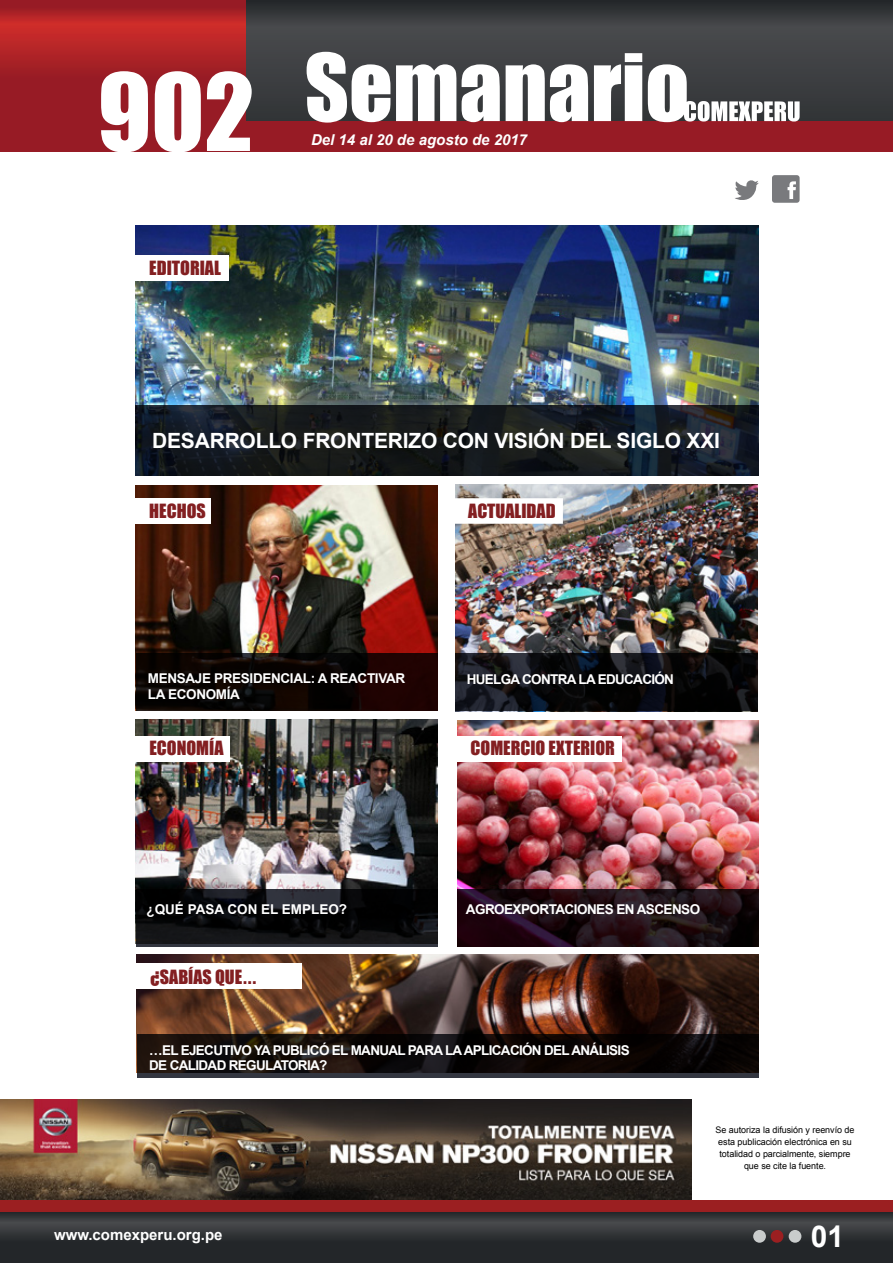
<style>
.page{position:relative;width:893px;height:1263px;background:#fff}
.page>*{position:absolute;margin:0;border:0;box-sizing:border-box;transform-origin:0 0}
.t1{font:99px "Impact";color:#fff}
.t2{font:700 30px "Arial";color:#fff}
.t3{font:700 21px "Arial";letter-spacing:-.01em;color:#fff}
.t4{font:18px "Impact";color:#831f21}
.t5{font:italic 700 15px "Arial";color:#fff}
.t6{font:700 15px "Arial";color:#fff}
.t7{font:700 13.5px/15px "Arial";letter-spacing:-.05em;color:#fff}
.t8{font:700 13.5px/16.5px "Arial";letter-spacing:-.025em;color:#fff}
.t9{font:700 13.5px "Arial";color:#fff}
.t10{font:9px/12px "Arial";letter-spacing:-.005em;color:#000;text-align:center}
</style>
<div class="page">
<img style="left:457px;top:720px;width:302px;height:227px">
<img style="left:136px;top:720px;width:302px;height:169px">
<img style="left:455px;top:485px;width:302px;height:227px">
<img style="left:136px;top:225px;width:623px;height:180px">
<img style="left:136px;top:485px;width:302px;height:169px">
<img style="left:1px;top:1099px;width:691px;height:101px">
<svg style="left:245px;top:0;width:648px;height:121px;background:#3e3e41"></svg>
<div style="left:0;top:121px;width:893px;height:30px;background:#971b25"></div>
<svg style="left:0;top:0;width:245px;height:121px;background:#a72026"></svg>
<svg style="left:307px;top:52px;width:83px;height:71px"></svg>
<svg style="left:396px;top:64px;width:60px;height:57px"></svg>
<svg style="left:462px;top:64px;width:38px;height:58px"></svg>
<svg style="left:506px;top:64px;width:82px;height:58px"></svg>
<svg style="left:594px;top:53px;width:48px;height:68px"></svg>
<svg style="left:648px;top:64px;width:152px;height:58px"></svg>
<svg style="left:0;top:1212px;width:893px;height:51px;background:#2d3033"></svg>
<div style="left:0;top:1200px;width:893px;height:12px;background:#9b1f21"></div>
<div style="left:753px;top:1230px;width:13px;height:13px;background:#c9cccc;border-radius:50%"></div>
<div style="left:771px;top:1230px;width:12px;height:13px;background:#9b1f21;border-radius:50%"></div>
<div style="left:789px;top:1230px;width:12px;height:13px;background:#c9cccc;border-radius:50%"></div>
<svg style="left:136px;top:405px;width:623px;height:71px;background:#161b20"></svg>
<svg style="left:136px;top:654px;width:302px;height:57px;background:#0f0403"></svg>
<svg style="left:136px;top:889px;width:302px;height:57px;background:#0e0f11"></svg>
<svg style="left:455px;top:654px;width:302px;height:57px;background:#0c0d11"></svg>
<svg style="left:457px;top:889px;width:302px;height:57px;background:#1f0e15"></svg>
<div style="left:134px;top:256px;width:95px;height:25px;background:#fff"></div>
<div style="left:134px;top:498px;width:77px;height:26px;background:#fff"></div>
<div style="left:454px;top:498px;width:109px;height:26px;background:#fff"></div>
<div style="left:134px;top:736px;width:96px;height:25px;background:#fff"></div>
<div style="left:455px;top:736px;width:167px;height:25px;background:#fff"></div>
<svg style="left:735px;top:180px;width:24px;height:20px"></svg>
<div style="left:772px;top:175px;width:28px;height:28px;background:#797a7d;border-radius:3px"></div>
<svg style="left:787px;top:181px;width:9px;height:18px"></svg>
<img style="left:137px;top:954px;width:622px;height:81px">
<svg style="left:137px;top:1035px;width:622px;height:43px;background:#140f0e"></svg>
<div style="left:135px;top:963px;width:167px;height:25px;background:#fff"></div>
<h1 class="t1" style="left:98px;top:35px;width:158px">902</h1>
<h3 class="t4" style="left:149px;top:254px;width:73px">EDITORIAL</h3>
<p class="t5" style="left:311px;top:130px;width:217px">Del 14 al 20 de agosto de 2017</p>
<h3 class="t3" style="left:152px;top:426px;width:569px">DESARROLLO FRONTERIZO CON VISIÓN DEL SIGLO XXI</h3>
<h3 class="t4" style="left:149px;top:497px;width:58px">HECHOS</h3>
<h3 class="t4" style="left:468px;top:497px;width:89px">ACTUALIDAD</h3>
<p class="t8" style="left:148px;top:670px;width:259px">MENSAJE PRESIDENCIAL: A REACTIVAR<br>LA ECONOMÍA</p>
<p class="t7" style="left:467px;top:672px;width:209px">HUELGA CONTRA LA EDUCACIÓN</p>
<h3 class="t4" style="left:149px;top:734px;width:76px">ECONOMÍA</h3>
<h3 class="t4" style="left:470px;top:734px;width:146px">COMERCIO EXTERIOR</h3>
<p class="t9" style="left:146px;top:900px;width:202px">¿QUÉ PASA CON EL EMPLEO?</p>
<p class="t7" style="left:466px;top:902px;width:236px">AGROEXPORTACIONES EN ASCENSO</p>
<h3 class="t4" style="left:150px;top:962px;width:107px">¿SABÍAS QUE...</h3>
<p class="t7" style="left:149px;top:1043px;width:482px">…EL EJECUTIVO YA PUBLICÓ EL MANUAL PARA LA APLICACIÓN DEL ANÁLISIS<br>DE CALIDAD REGULATORIA?</p>
<p class="t10" style="left:716px;top:1124px;width:140px">Se autoriza la difusión y reenvío de esta publicación electrónica en su totalidad o parcialmente, siempre que se cite la fuente.</p>
<p class="t6" style="left:54px;top:1225px;width:170px">www.comexperu.org.pe</p>
<h2 class="t2" style="left:811px;top:1216px;width:35px">01</h2>
</div>
